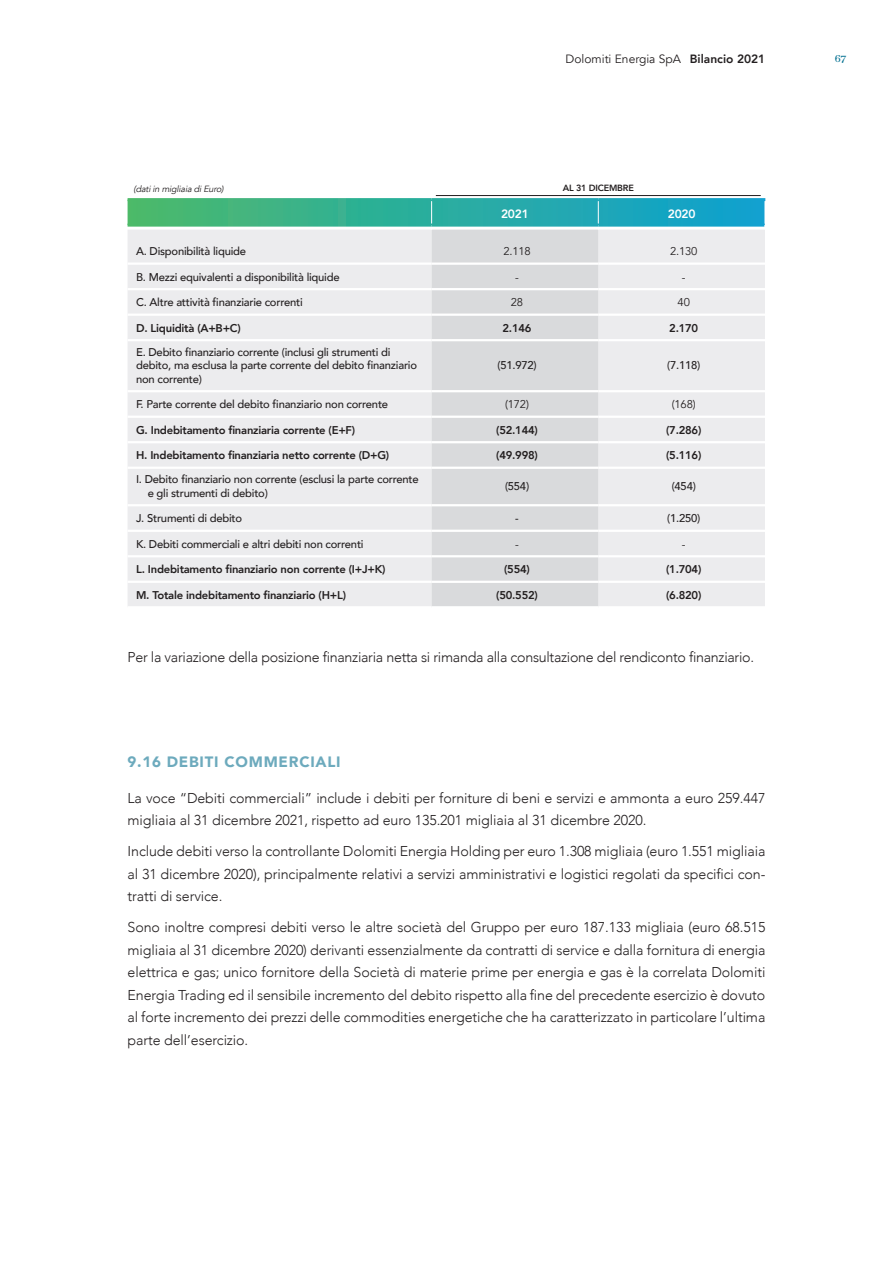
<style>
.page{position:relative;width:893px;height:1263px;background:#fff}
.page>*{position:absolute;margin:0;border:0;box-sizing:border-box;transform-origin:0 0}
._02_3_Titolo_III{font:900 15px "Avenir";letter-spacing:.05em;color:#6daabd}
._01_Corpo_testo{font:300 14.25px/22.5px "Avenir";letter-spacing:-.005em;color:#231f20;text-align:justify}
.t1{font:12px "Avenir";color:#231f20}
.Intestazione_Tabella{font:800 12px "Avenir";letter-spacing:-.02em;color:#fff}
.t2{font:500 12px "Abhaya Libre";color:#006f90}
.Testo_Tabella{font:500 11.25px/13.5px "Avenir";letter-spacing:-.02em;color:#231f20}
.Testo_Tabella-2{font:800 11.25px "Avenir";letter-spacing:-.02em;color:#231f20}
.Testo_Tabella-3{font:11.25px "Avenir";letter-spacing:-.02em;color:#231f20}
.Testo_Tabella-4{font:italic 9px "Avenir";color:#231f20}
.Testo_Tabella-5{font:800 9px "Avenir";letter-spacing:-.02em;color:#231f20}
.s1{font-weight:800}
</style>
<div class="page">
<div style="left:128px;top:230px;width:637px;height:376px;background:#ececee"></div>
<div style="left:432px;top:230px;width:166px;height:376px;background:#d9dadc"></div>
<hr style="left:128px;top:262px;width:304px;height:3px;background:#fff">
<hr style="left:128px;top:288px;width:304px;height:2px;background:#fff">
<hr style="left:128px;top:314px;width:304px;height:2px;background:#fff">
<hr style="left:128px;top:339px;width:304px;height:2px;background:#fff">
<hr style="left:128px;top:390px;width:304px;height:2px;background:#fff">
<hr style="left:128px;top:416px;width:304px;height:2px;background:#fff">
<hr style="left:128px;top:441px;width:304px;height:2px;background:#fff">
<hr style="left:128px;top:467px;width:304px;height:2px;background:#fff">
<hr style="left:128px;top:504px;width:304px;height:2px;background:#fff">
<hr style="left:128px;top:530px;width:304px;height:2px;background:#fff">
<hr style="left:128px;top:555px;width:304px;height:2px;background:#fff">
<hr style="left:128px;top:581px;width:304px;height:2px;background:#fff">
<svg style="left:128px;top:200px;width:638px;height:30px;background:#44b6a9"></svg>
<hr style="left:432px;top:198px;width:166px;height:3px;background:#fff">
<hr style="left:432px;top:224px;width:166px;height:3px;background:#fff">
<hr style="left:432px;top:262px;width:166px;height:3px;background:#fff">
<hr style="left:598px;top:262px;width:167px;height:3px;background:#fff">
<hr style="left:432px;top:288px;width:166px;height:2px;background:#fff">
<hr style="left:598px;top:288px;width:167px;height:2px;background:#fff">
<hr style="left:432px;top:314px;width:166px;height:2px;background:#fff">
<hr style="left:598px;top:314px;width:167px;height:2px;background:#fff">
<hr style="left:432px;top:339px;width:166px;height:2px;background:#fff">
<hr style="left:598px;top:339px;width:167px;height:2px;background:#fff">
<hr style="left:432px;top:390px;width:166px;height:2px;background:#fff">
<hr style="left:598px;top:390px;width:167px;height:2px;background:#fff">
<hr style="left:432px;top:416px;width:166px;height:2px;background:#fff">
<hr style="left:598px;top:416px;width:167px;height:2px;background:#fff">
<hr style="left:432px;top:441px;width:166px;height:2px;background:#fff">
<hr style="left:598px;top:441px;width:167px;height:2px;background:#fff">
<hr style="left:432px;top:467px;width:166px;height:2px;background:#fff">
<hr style="left:598px;top:467px;width:167px;height:2px;background:#fff">
<hr style="left:432px;top:504px;width:166px;height:2px;background:#fff">
<hr style="left:598px;top:504px;width:167px;height:2px;background:#fff">
<hr style="left:432px;top:530px;width:166px;height:2px;background:#fff">
<hr style="left:598px;top:530px;width:167px;height:2px;background:#fff">
<hr style="left:432px;top:555px;width:166px;height:2px;background:#fff">
<hr style="left:598px;top:555px;width:167px;height:2px;background:#fff">
<hr style="left:432px;top:581px;width:166px;height:2px;background:#fff">
<hr style="left:598px;top:581px;width:167px;height:2px;background:#fff">
<hr style="left:436px;top:195px;width:325px;height:1px;background:#231f20">
<p class="t1" style="left:566px;top:51px;width:201px">Dolomiti Energia SpA <span class="s1">Bilancio 2021</span></p>
<p class="t2" style="left:835px;top:52px;width:13px">67</p>
<p class="Testo_Tabella-4" style="left:134px;top:184px;width:93px">(datiin migliaia diEuro)</p>
<p class="Testo_Tabella-5" style="left:563px;top:180px;width:73px">AL 31 DICEMBRE</p>
<p class="Intestazione_Tabella" style="left:501px;top:203px;width:29px">2021</p>
<p class="Intestazione_Tabella" style="left:668px;top:203px;width:29px">2020</p>
<p class="Testo_Tabella" style="left:136px;top:244px;width:112px">A. Disponibilità liquide</p>
<p class="Testo_Tabella-3" style="left:503px;top:245px;width:29px">2.118</p>
<p class="Testo_Tabella-3" style="left:670px;top:245px;width:29px">2.130</p>
<p class="Testo_Tabella" style="left:136px;top:269px;width:205px">B. Mezzi equivalenti a disponibilità liquide</p>
<p class="Testo_Tabella-3" style="left:515px;top:270px;width:5px">-</p>
<p class="Testo_Tabella-3" style="left:682px;top:270px;width:5px">-</p>
<p class="Testo_Tabella" style="left:136px;top:295px;width:168px">C. Altre attività finanziarie correnti</p>
<p class="Testo_Tabella-3" style="left:511px;top:296px;width:14px">28</p>
<p class="Testo_Tabella-3" style="left:678px;top:296px;width:14px">40</p>
<p class="Testo_Tabella-2" style="left:136px;top:317px;width:106px">D. Liquidità (A+B+C)</p>
<p class="Testo_Tabella-2" style="left:503px;top:317px;width:31px">2.146</p>
<p class="Testo_Tabella-2" style="left:669px;top:317px;width:31px">2.170</p>
<p class="Testo_Tabella" style="left:136px;top:344px;width:283px">E. Debito finanziario corrente (inclusi gli strumenti di debito, ma esclusa la parte corrente del debito finanziario non corrente)</p>
<p class="Testo_Tabella" style="left:497px;top:358px;width:41px">(51.972)</p>
<p class="Testo_Tabella" style="left:667px;top:358px;width:35px">(7.118)</p>
<p class="Testo_Tabella" style="left:136px;top:397px;width:254px">F. Parte corrente del debito finanziario non corrente</p>
<p class="Testo_Tabella-3" style="left:505px;top:398px;width:25px">(172)</p>
<p class="Testo_Tabella-3" style="left:672px;top:398px;width:25px">(168)</p>
<p class="Testo_Tabella-2" style="left:136px;top:420px;width:221px">G. Indebitamento finanziaria corrente (E+F)</p>
<p class="Testo_Tabella-2" style="left:496px;top:420px;width:43px">(52.144)</p>
<p class="Testo_Tabella-2" style="left:666px;top:420px;width:37px">(7.286)</p>
<p class="Testo_Tabella-2" style="left:136px;top:445px;width:255px">H. Indebitamento finanziaria netto corrente (D+G)</p>
<p class="Testo_Tabella-2" style="left:496px;top:445px;width:43px">(49.998)</p>
<p class="Testo_Tabella-2" style="left:666px;top:445px;width:37px">(5.116)</p>
<p class="Testo_Tabella" style="left:136px;top:472px;width:284px">I. Debito finanziario non corrente (esclusi la parte corrente</p>
<p class="Testo_Tabella" style="left:148px;top:485px;width:122px">e gli strumenti di debito)</p>
<p class="Testo_Tabella" style="left:505px;top:479px;width:26px">(554)</p>
<p class="Testo_Tabella" style="left:672px;top:479px;width:26px">(454)</p>
<p class="Testo_Tabella" style="left:136px;top:511px;width:108px">J. Strumenti di debito</p>
<p class="Testo_Tabella" style="left:515px;top:511px;width:5px">-</p>
<p class="Testo_Tabella" style="left:667px;top:511px;width:35px">(1.250)</p>
<p class="Testo_Tabella" style="left:136px;top:536px;width:229px">K. Debiti commerciali e altri debiti non correnti</p>
<p class="Testo_Tabella-3" style="left:515px;top:537px;width:5px">-</p>
<p class="Testo_Tabella-3" style="left:682px;top:537px;width:5px">-</p>
<p class="Testo_Tabella-2" style="left:136px;top:559px;width:251px">L. Indebitamento finanziario non corrente (I+J+K)</p>
<p class="Testo_Tabella-2" style="left:504px;top:559px;width:27px">(554)</p>
<p class="Testo_Tabella-2" style="left:666px;top:559px;width:37px">(1.704)</p>
<p class="Testo_Tabella-2" style="left:136px;top:585px;width:211px">M. Totale indebitamento finanziario (H+L)</p>
<p class="Testo_Tabella-2" style="left:496px;top:585px;width:43px">(50.552)</p>
<p class="Testo_Tabella-2" style="left:666px;top:585px;width:37px">(6.820)</p>
<p class="_01_Corpo_testo" style="left:128px;top:645px;width:628px">Per la variazione della posizione finanziaria netta si rimanda alla consultazione del rendiconto finanziario.</p>
<p class="_02_3_Titolo_III" style="left:128px;top:749px;width:215px">9.16 DEBITI COMMERCIALI</p>
<p class="_01_Corpo_testo" style="left:128px;top:787px;width:639px">La voce “Debiti commerciali” include i debiti per forniture di beni e servizi e ammonta a euro 259.447 migliaia al 31 dicembre 2021, rispetto ad euro 135.201 migliaia al 31 dicembre 2020.</p>
<p class="_01_Corpo_testo" style="left:128px;top:840px;width:639px">Include debiti verso la controllante Dolomiti Energia Holding per euro 1.308 migliaia (euro 1.551 migliaia al 31 dicembre 2020), principalmente relativi a servizi amministrativi e logistici regolati da specifici con&shy;tratti di service.</p>
<p class="_01_Corpo_testo" style="left:128px;top:916px;width:639px">Sono inoltre compresi debiti verso le altre società del Gruppo per euro 187.133 migliaia (euro 68.515 migliaia al 31 dicembre 2020) derivanti essenzialmente da contratti di service e dalla fornitura di energia elettrica e gas; unico fornitore della Società di materie prime per energia e gas è la correlata Dolomiti Energia Trading ed il sensibile incremento del debito rispetto alla fine del precedente esercizio è dovuto al forte incremento dei prezzi delle commodities energetiche che ha caratterizzato in particolare l’ultima parte dell’esercizio.</p>
</div>
